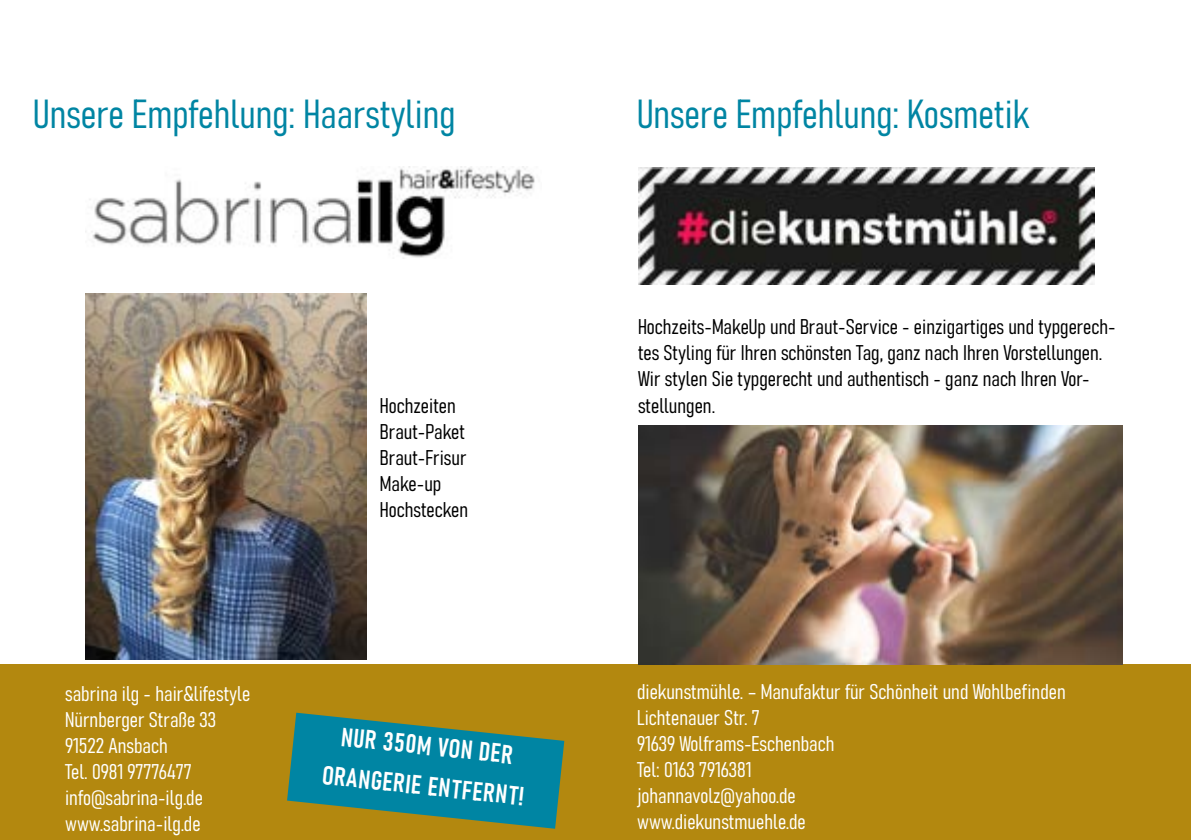
<style>
.page{position:relative;width:1191px;height:840px;background:#fff}
.page>*{position:absolute;margin:0;border:0;box-sizing:border-box;transform-origin:0 0}
.t1{font:40px "Bahnschrift";color:#0085a3}
.t2{font:26px/40px "Bahnschrift";color:#fff;text-align:center}
.t3{font:21px/26px "Bahnschrift";color:#fff}
.t4{font:21px/26px "Bahnschrift";color:#000}
</style>
<div class="page">
<div style="left:0;top:664px;width:1191px;height:175px;background:#b3880f"></div>
<img style="left:85px;top:167px;width:450px;height:91px">
<img style="left:85px;top:293px;width:282px;height:366px">
<img style="left:638px;top:167px;width:456px;height:117px">
<img style="left:638px;top:425px;width:485px;height:238px">
<svg style="left:287px;top:712px;width:277px;height:116px"></svg>
<h1 class="t1" style="left:33px;top:84px;width:424px">Unsere Empfehlung: Haarstyling</h1>
<p class="t4" style="left:380px;top:390px;width:90px">Hochzeiten<br>Braut-Paket<br>Braut-Frisur<br>Make-up<br>Hochstecken</p>
<h1 class="t1" style="left:637px;top:84px;width:393px">Unsere Empfehlung: Kosmetik</h1>
<p class="t4" style="left:638px;top:312px;width:479px">Hochzeits-MakeUp und Braut-Service - einzigartiges und typgerech&shy;tes Styling für Ihren schönsten Tag, ganz nach Ihren Vorstellungen.<br>Wir stylen Sie typgerecht und authentisch - ganz nach Ihren Vor&shy;stellungen.</p>
<p class="t3" style="left:65px;top:678px;width:187px">sabrina ilg - hair&amp;lifestyle<br>Nürnberger Straße 33<br>91522 Ansbach<br>Tel. 0981 97776477 info@sabrina-ilg.de www.sabrina-ilg.de</p>
<p class="t3" style="left:637px;top:676px;width:430px">diekunstmühle. – Manufaktur für Schönheit und Wohlbefinden<br>Lichtenauer Str. 7<br>91639 Wolframs-Eschenbach<br>Tel: 0163 7916381<br>johannavolz@yahoo.de<br>www.diekunstmuehle.de</p>
<p class="t2" style="left:329px;top:713px;width:204px;rotate:6deg">NUR 350M VON DER<br>ORANGERIE ENTFERNT!</p>
</div>
